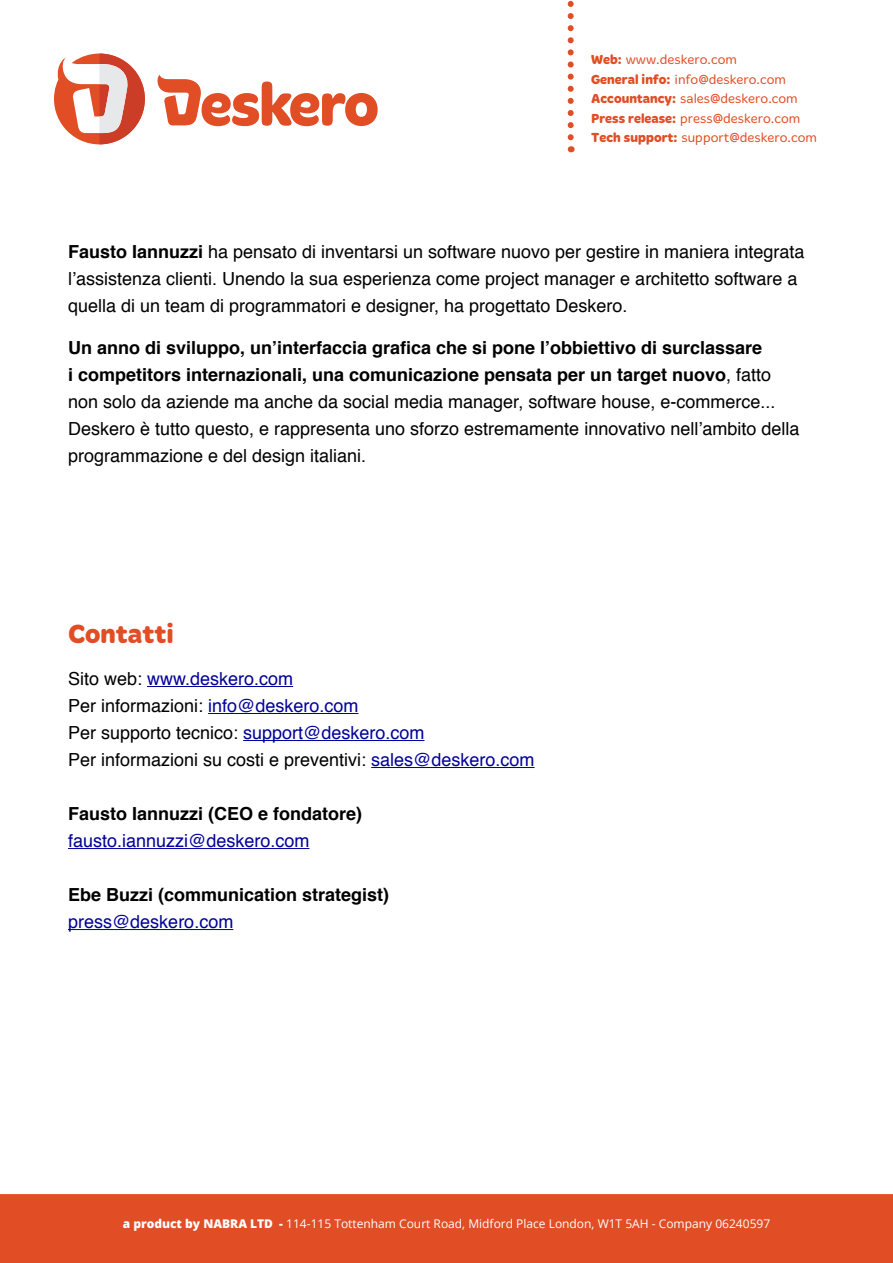
<style>
.page{position:relative;width:893px;height:1263px;background:#fff}
.page>*{position:absolute;margin:0;border:0;box-sizing:border-box;transform-origin:0 0}
.t1{font:700 27px "Merge";color:#e14d25}
.t2{font:18px/27px "Helvetica";color:#000}
.t3{font:700 18px "Helvetica";color:#000}
.t4{font:18px "Helvetica";color:#009}
.t5{font:300 13.5px/19.5px "Merge";color:#e14d25}
.t6{font:12px "Open Sans";color:#fff}
.s1{font-weight:700}
.s2{color:#009}
.s3{font-weight:800}
</style>
<div class="page">
<svg style="left:157px;top:75px;width:221px;height:51px"></svg>
<svg style="left:54px;top:54px;width:91px;height:90px"></svg>
<div style="left:0;top:1194px;width:893px;height:69px;background:#e14d25"></div>
<svg style="left:568px;top:0;width:6px;height:137px"></svg>
<hr style="left:147px;top:686px;width:146px;height:1px;background:#009">
<hr style="left:208px;top:713px;width:150px;height:1px;background:#009">
<hr style="left:243px;top:740px;width:181px;height:1px;background:#009">
<hr style="left:371px;top:767px;width:163px;height:1px;background:#009">
<hr style="left:68px;top:848px;width:241px;height:1px;background:#009">
<hr style="left:68px;top:929px;width:165px;height:1px;background:#009">
<p class="t5" style="left:591px;top:50px;width:227px"><span class="s1">Web:</span> www.deskero.com<br><span class="s1">General info:</span> info@deskero.com<br><span class="s1">Accountancy:</span> sales@deskero.com<br><span class="s1">Press release:</span> press@deskero.com<br><span class="s1">Tech support:</span> support@deskero.com</p>
<p class="t2" style="left:68px;top:238px;width:738px"><span class="s1">Fausto Iannuzzi</span> ha pensato di inventarsi un software nuovo per gestire in maniera integrata l’assistenza clienti. Unendo la sua esperienza come project manager e architetto software a quella di un team di programmatori e designer, ha progettato Deskero.</p>
<p class="t2" style="left:68px;top:334px;width:733px"><span class="s1">Un anno di sviluppo, un’interfaccia grafica che si pone l’obbiettivo di surclassare<br>i competitors internazionali, una comunicazione pensata per un target nuovo</span>, fatto non solo da aziende ma anche da social media manager, software house, e-commerce...<br>Deskero è tutto questo, e rappresenta uno sforzo estremamente innovativo nell’ambito della programmazione e del design italiani.</p>
<h1 class="t1" style="left:68px;top:618px;width:107px">Contatti</h1>
<p class="t2" style="left:68px;top:666px;width:468px">Sito web: <span class="s2">www.deskero.com<br></span>Per informazioni: <span class="s2">info@deskero.com<br></span>Per supporto tecnico: <span class="s2">support@deskero.com<br></span>Per informazioni su costi e preventivi: <span class="s2">sales@deskero.com</span></p>
<p class="t3" style="left:68px;top:799px;width:296px">Fausto Iannuzzi (CEO e fondatore)</p>
<p class="t4" style="left:68px;top:827px;width:243px">fausto.iannuzzi@deskero.com</p>
<p class="t3" style="left:68px;top:880px;width:323px">Ebe Buzzi (communication strategist) </p>
<p class="t4" style="left:68px;top:908px;width:167px">press@deskero.com</p>
<p class="t6" style="left:123px;top:1215px;width:649px"><span class="s3">a product by NABRA LTD -</span> 114-115 Tottenham Court Road, Midford Place London, W1T 5AH - Company 06240597</p>
</div>
